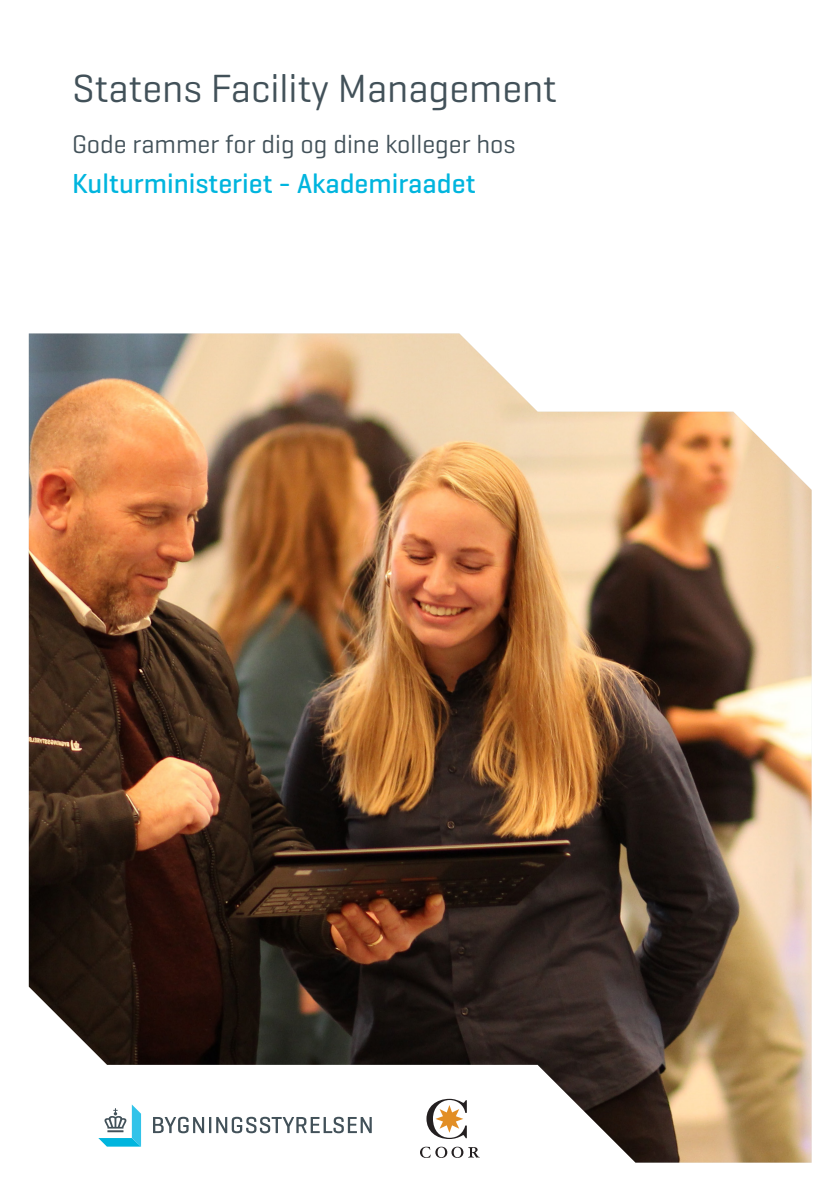
<style>
.page{position:relative;width:840px;height:1191px;background:#fff}
.page>*{position:absolute;margin:0;border:0;box-sizing:border-box;transform-origin:0 0}
._00_Forside_overskrift{font:40px "Geogrotesque";color:#425159}
._02_Underrubrik_1_blå{font:500 28px "Geogrotesque";color:#00b5de}
._00_Forside_underoverskrift{font:26px "Geogrotesque";color:#425159}
</style>
<div class="page">
<img style="left:29px;top:333px;width:782px;height:829px">
<svg style="left:98px;top:1104px;width:43px;height:42px"></svg>
<svg style="left:153px;top:1116px;width:218px;height:17px"></svg>
<svg style="left:426px;top:1098px;width:40px;height:41px"></svg>
<svg style="left:420px;top:1146px;width:59px;height:12px"></svg>
<p class="_00_Forside_overskrift" style="left:72px;top:63px;width:486px">Statens Facility Management</p>
<p class="_00_Forside_underoverskrift" style="left:72px;top:128px;width:445px">Gode rammer for dig og dine kolleger hos</p>
<p class="_02_Underrubrik_1_blå" style="left:72px;top:166px;width:405px">Kulturministeriet - Akademiraadet</p>
</div>
